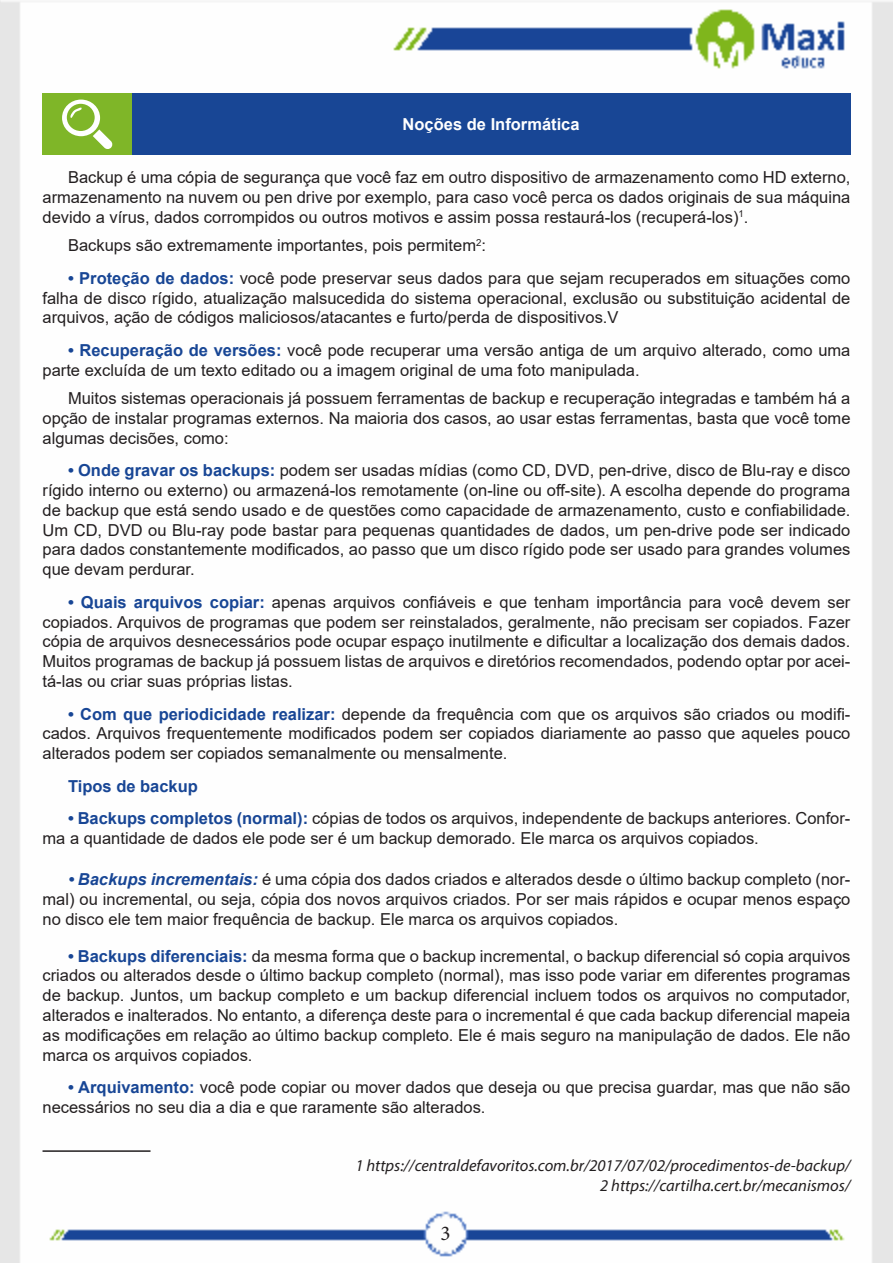
<style>
.page{position:relative;width:893px;height:1263px;background:#fff}
.page>*{position:absolute;margin:0;border:0;box-sizing:border-box;transform-origin:0 0}
.t1{font:21px "Minion Pro";color:#231f20}
.t2{font:16.5px/19.8px "Arial";color:#231f20;text-align:justify}
.FONT_REF{font:italic 16.5px "Myriad Pro";color:#231f20}
.Titulo_de_Caixa{font:700 16.5px "Arial";color:#fff}
.t3{font:700 16.5px "Arial";color:#184695}
.s1{font-weight:700;color:#184695}
.s2{font-weight:700;font-style:italic;color:#184695}
</style>
<div class="page">
<img style="left:0;top:0;width:893px;height:1263px">
<div style="left:43px;top:94px;width:89px;height:61px;background:#7fb628"></div>
<div style="left:132px;top:94px;width:718px;height:61px;background:#184695"></div>
<svg style="left:62px;top:100px;width:51px;height:49px"></svg>
<hr style="left:43px;top:1150px;width:108px;height:2px;background:#231f20">
<p class="Titulo_de_Caixa" style="left:403px;top:113px;width:178px">Noções de Informática</p>
<p class="t2" style="left:43px;top:168px;width:809px;text-indent:26px">Backup é uma cópia de segurança que você faz em outro dispositivo de armazenamento como HD externo, armazenamento na nuvem ou pen drive por exemplo, para caso você perca os dados originais de sua máquina devido a vírus, dados corrompidos ou outros motivos e assim possa restaurá-los (recuperá-los)<sup>1</sup>.</p>
<p class="t2" style="left:68px;top:235px;width:420px">Backups são extremamente importantes, pois permitem<sup>2</sup>:</p>
<p class="t2" style="left:43px;top:268px;width:809px;text-indent:26px"><span class="s1">• Proteção de dados:</span> você pode preservar seus dados para que sejam recuperados em situações como falha de disco rígido, atualização malsucedida do sistema operacional, exclusão ou substituição acidental de arquivos, ação de códigos maliciosos/atacantes e furto/perda de dispositivos.V</p>
<p class="t2" style="left:43px;top:340px;width:809px;text-indent:26px"><span class="s1">• Recuperação de versões:</span> você pode recuperar uma versão antiga de um arquivo alterado, como uma parte excluída de um texto editado ou a imagem original de uma foto manipulada.</p>
<p class="t2" style="left:43px;top:388px;width:809px;text-indent:26px">Muitos sistemas operacionais já possuem ferramentas de backup e recuperação integradas e também há a opção de instalar programas externos. Na maioria dos casos, ao usar estas ferramentas, basta que você tome algumas decisões, como:</p>
<p class="t2" style="left:43px;top:460px;width:809px;text-indent:26px"><span class="s1">• Onde gravar os backups:</span> podem ser usadas mídias (como CD, DVD, pen-drive, disco de Blu-ray e disco rígido interno ou externo) ou armazená-los remotamente (on-line ou off-site). A escolha depende do programa de backup que está sendo usado e de questões como capacidade de armazenamento, custo e confiabilidade.<br>Um CD, DVD ou Blu-ray pode bastar para pequenas quantidades de dados, um pen-drive pode ser indicado para dados constantemente modificados, ao passo que um disco rígido pode ser usado para grandes volumes que devam perdurar.</p>
<p class="t2" style="left:43px;top:592px;width:809px;text-indent:26px"><span class="s1">• Quais arquivos copiar:</span> apenas arquivos confiáveis e que tenham importância para você devem ser copiados. Arquivos de programas que podem ser reinstalados, geralmente, não precisam ser copiados. Fazer cópia de arquivos desnecessários pode ocupar espaço inutilmente e dificultar a localização dos demais dados.<br>Muitos programas de backup já possuem listas de arquivos e diretórios recomendados, podendo optar por acei&shy;tá-las ou criar suas próprias listas.</p>
<p class="t2" style="left:43px;top:704px;width:809px;text-indent:26px"><span class="s1">• Com que periodicidade realizar:</span> depende da frequência com que os arquivos são criados ou modifi&shy;cados. Arquivos frequentemente modificados podem ser copiados diariamente ao passo que aqueles pouco alterados podem ser copiados semanalmente ou mensalmente.</p>
<p class="t3" style="left:68px;top:774px;width:131px">Tipos de backup</p>
<p class="t2" style="left:43px;top:808px;width:809px;text-indent:26px"><span class="s1">• Backups completos (normal):</span> cópias de todos os arquivos, independente de backups anteriores. Confor&shy;ma a quantidade de dados ele pode ser é um backup demorado. Ele marca os arquivos copiados.</p>
<p class="t2" style="left:43px;top:869px;width:809px;text-indent:26px"><span class="s2">• Backups incrementais:</span> é uma cópia dos dados criados e alterados desde o último backup completo (nor&shy;mal) ou incremental, ou seja, cópia dos novos arquivos criados. Por ser mais rápidos e ocupar menos espaço no disco ele tem maior frequência de backup. Ele marca os arquivos copiados.</p>
<p class="t2" style="left:43px;top:946px;width:809px;text-indent:26px"><span class="s1">• Backups diferenciais:</span> da mesma forma que o backup incremental, o backup diferencial só copia arquivos criados ou alterados desde o último backup completo (normal), mas isso pode variar em diferentes programas de backup. Juntos, um backup completo e um backup diferencial incluem todos os arquivos no computador, alterados e inalterados. No entanto, a diferença deste para o incremental é que cada backup diferencial mapeia as modificações em relação ao último backup completo. Ele é mais seguro na manipulação de dados. Ele não marca os arquivos copiados.</p>
<p class="t2" style="left:43px;top:1077px;width:809px;text-indent:26px"><span class="s1">• Arquivamento:</span> você pode copiar ou mover dados que deseja ou que precisa guardar, mas que não são necessários no seu dia a dia e que raramente são alterados.</p>
<p class="FONT_REF" style="left:355px;top:1155px;width:497px">1 https://centraldefavoritos.com.br/2017/07/02/procedimentos-de-backup/</p>
<p class="FONT_REF" style="left:600px;top:1175px;width:252px">2 https://cartilha.cert.br/mecanismos/</p>
<p class="t1" style="left:440px;top:1219px;width:12px">3</p>
</div>
